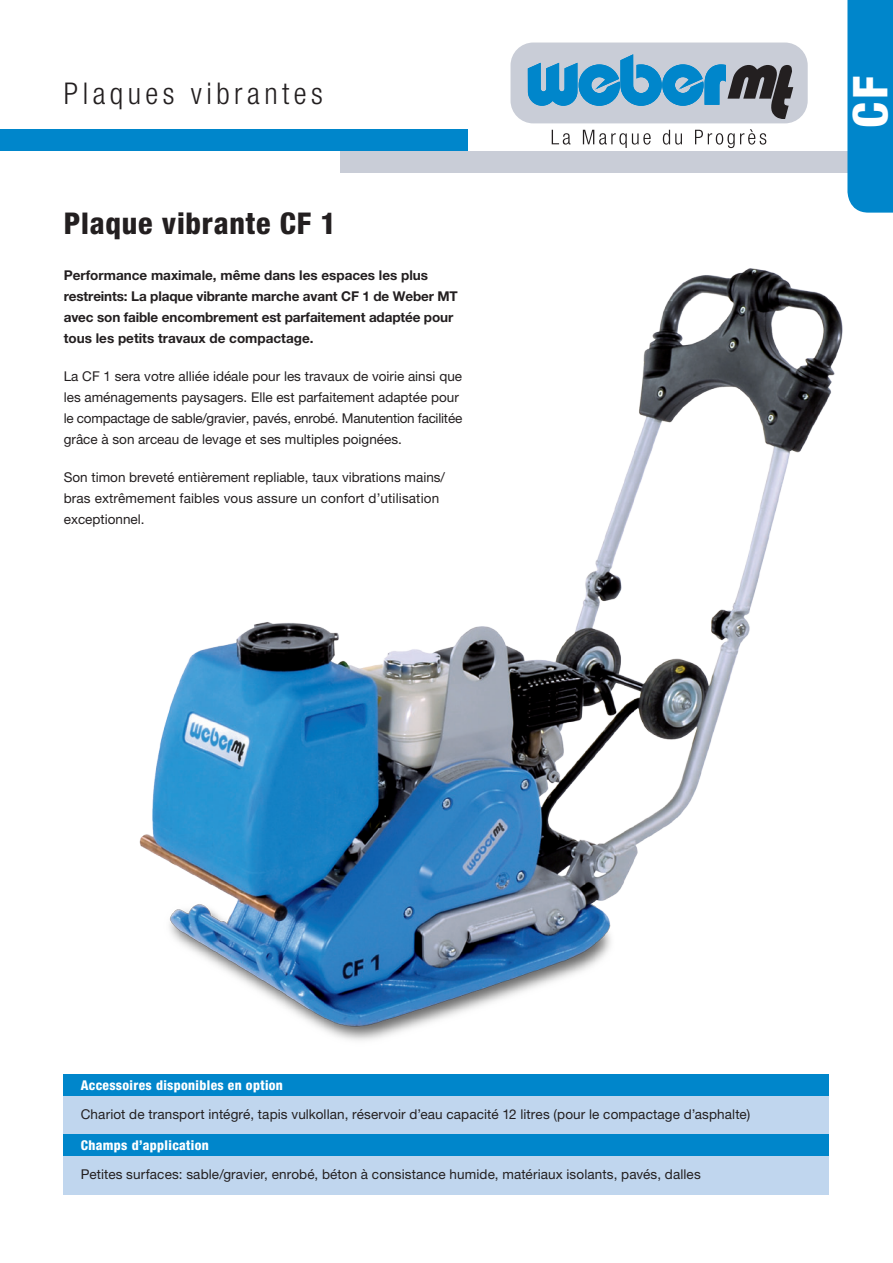
<style>
.page{position:relative;width:893px;height:1263px;background:#fff}
.page>*{position:absolute;margin:0;border:0;box-sizing:border-box;transform-origin:0 0}
.t1{font:800 condensed 48px "Helvetica Neue LT Pro";color:#fff}
.t2{font:800 condensed 30px "Helvetica Neue LT Pro";letter-spacing:.025em;color:#231f20}
.t3{font:300 condensed 30px "Helvetica Neue LT Pro";letter-spacing:.15em;color:#231f20}
.t4{font:13.5px/21px "Helvetica Neue LT Pro";color:#231f20}
.t5{font:700 13.5px/21px "Helvetica Neue LT Pro";letter-spacing:-.01em;color:#231f20}
.t6{font:800 condensed 13.5px "Helvetica Neue LT Pro";letter-spacing:.025em;color:#fff}
</style>
<div class="page">
<img style="left:139px;top:268px;width:704px;height:773px">
<div style="left:340px;top:151px;width:553px;height:21px;background:#c9cdd7"></div>
<div style="left:0;top:130px;width:468px;height:21px;background:#0086cb"></div>
<div style="left:510px;top:43px;width:298px;height:80px;background:#c9cdd7;border-radius:23px"></div>
<svg style="left:528px;top:55px;width:265px;height:64px"></svg>
<svg style="left:552px;top:130px;width:18px;height:15px"></svg>
<svg style="left:583px;top:130px;width:68px;height:18px"></svg>
<svg style="left:663px;top:130px;width:19px;height:15px"></svg>
<svg style="left:695px;top:129px;width:71px;height:19px"></svg>
<div style="left:847px;top:0;width:46px;height:213px;background:#0086cb"></div>
<div style="left:64px;top:1085px;width:765px;height:49px;background:#c0d6ee"></div>
<div style="left:64px;top:1074px;width:765px;height:21px;background:#0086cb"></div>
<div style="left:64px;top:1145px;width:765px;height:50px;background:#c0d6ee"></div>
<div style="left:64px;top:1135px;width:765px;height:21px;background:#0086cb"></div>
<h2 class="t3" style="left:64px;top:77px;width:261px">Plaques vibrantes</h2>
<h1 class="t1" style="left:841px;top:128px;width:54px;rotate:-90deg">CF</h1>
<h2 class="t2" style="left:64px;top:205px;width:274px">Plaque vibrante CF 1</h2>
<p class="t5" style="left:64px;top:265px;width:396px">Performance maximale, même dans les espaces les plus restreints: La plaque vibrante marche avant CF 1 de Weber MT avec son faible encombrement est parfaitement adaptée pour tous les petits travaux de compactage.</p>
<p class="t4" style="left:64px;top:366px;width:400px">La CF 1 sera votre alliée idéale pour les travaux de voirie ainsi que les aménagements paysagers. Elle est parfaitement adaptée pour le compactage de sable/gravier, pavés, enrobé. Manutention facilitée grâce à son arceau de levage et ses multiples poignées.</p>
<p class="t4" style="left:64px;top:467px;width:383px">Son timon breveté entièrement repliable, taux vibrations mains/ bras extrêmement faibles vous assure un confort d’utilisation exceptionnel.</p>
<p class="t6" style="left:81px;top:1076px;width:204px">Accessoires disponibles en option</p>
<p class="t4" style="left:81px;top:1104px;width:671px">Chariot de transport intégré, tapis vulkollan, réservoir d’eau capacité 12 litres (pour le compactage d’asphalte)</p>
<p class="t6" style="left:81px;top:1137px;width:129px">Champs d’application</p>
<p class="t4" style="left:81px;top:1164px;width:622px">Petites surfaces: sable/gravier, enrobé, béton à consistance humide, matériaux isolants, pavés, dalles</p>
</div>
